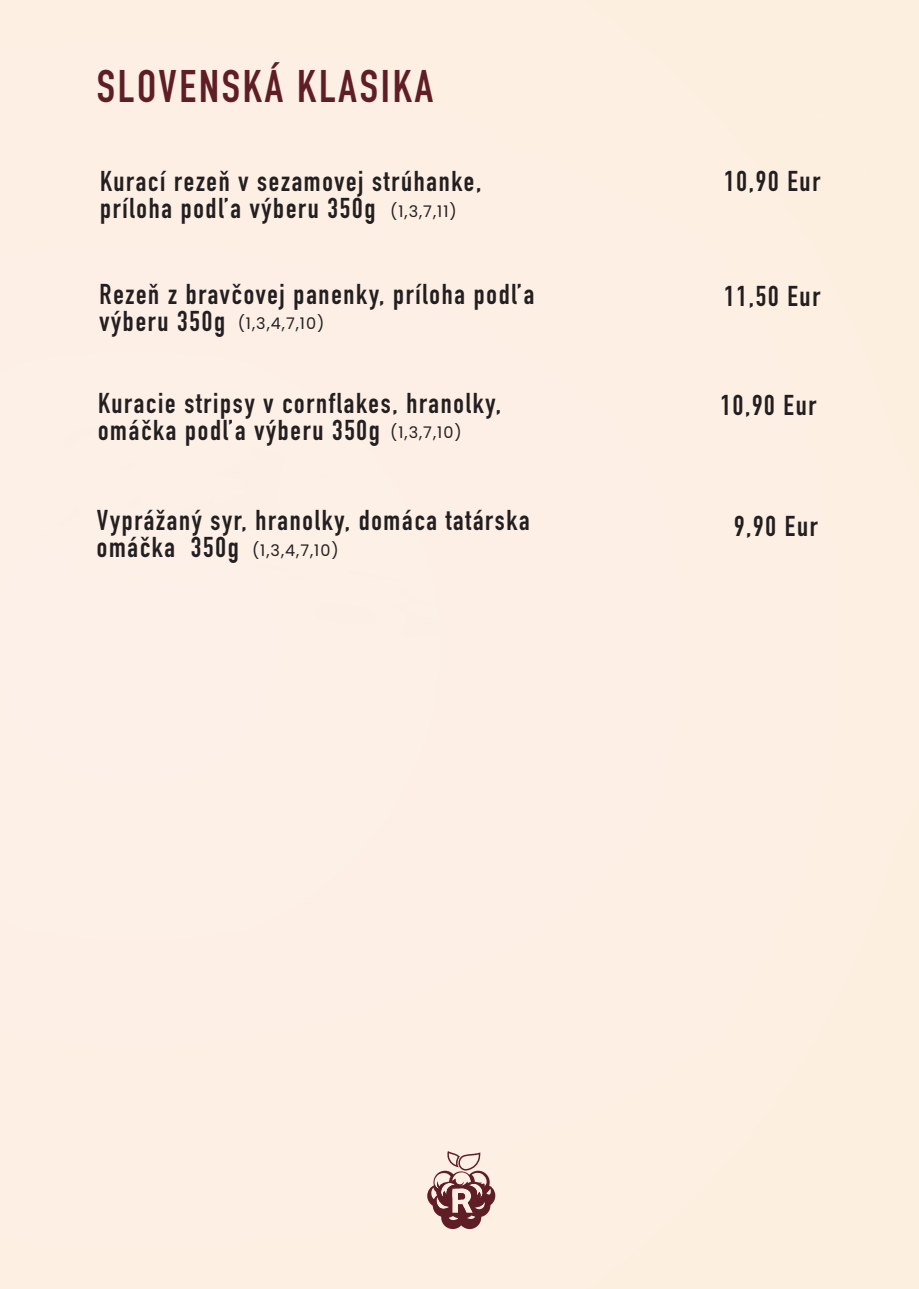
<style>
.page{position:relative;width:919px;height:1289px;background:#fff}
.page>*{position:absolute;margin:0;border:0;box-sizing:border-box;transform-origin:0 0}
.t1{font:700 45px "DIN Condensed";letter-spacing:.06em;color:#5f1e25}
.t2{font:700 28.2px/27px "DIN Condensed";letter-spacing:.06em;color:#231f20}
.t3{font:16.05px "Poppins";letter-spacing:.06em;color:#231f20}
</style>
<div class="page">
<div style="left:0;top:0;width:918px;height:1288px;background:#fdefe4"></div>
<svg style="left:427px;top:1151px;width:69px;height:78px"></svg>
<h1 class="t1" style="left:97px;top:56px;width:338px">SLOVENSKÁ KLASIKA</h1>
<p class="t2" style="left:100px;top:168px;width:383px">Kurací rezeň v sezamovej strúhanke, príloha podľa výberu 350g</p>
<p class="t3" style="left:390px;top:202px;width:68px">(1,3,7,11)</p>
<p class="t2" style="left:724px;top:168px;width:97px">10,90 Eur</p>
<p class="t2" style="left:100px;top:280px;width:436px">Rezeň z bravčovej panenky, príloha podľa výberu 350g</p>
<p class="t2" style="left:724px;top:282px;width:97px">11,50 Eur</p>
<p class="t3" style="left:238px;top:314px;width:88px">(1,3,4,7,10)</p>
<p class="t2" style="left:98px;top:389px;width:404px">Kuracie stripsy v cornflakes, hranolky, omáčka podľa výberu 350g</p>
<p class="t3" style="left:390px;top:423px;width:73px">(1,3,7,10)</p>
<p class="t2" style="left:97px;top:506px;width:434px">Vyprážaný syr, hranolky, domáca tatárska omáčka 350g</p>
<p class="t3" style="left:252px;top:541px;width:88px">(1,3,4,7,10)</p>
<p class="t2" style="left:720px;top:391px;width:97px">10,90 Eur</p>
<p class="t2" style="left:734px;top:512px;width:85px">9,90 Eur</p>
</div>
